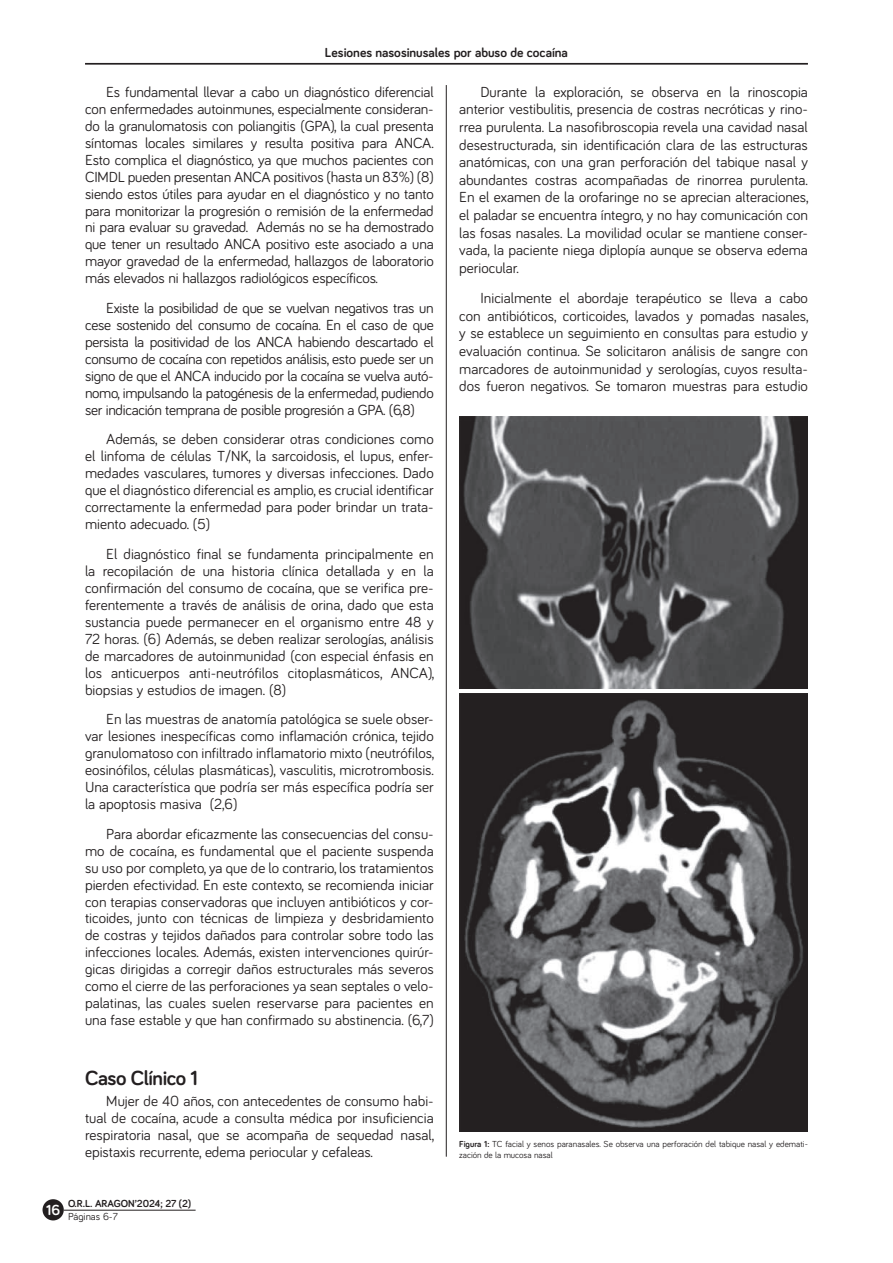
<style>
.page{position:relative;width:893px;height:1263px;background:#fff}
.page>*{position:absolute;margin:0;border:0;box-sizing:border-box;transform-origin:0 0}
.t1{font:700 21px "Bariol";letter-spacing:-.02em;color:#231f20}
.t2{font:15px/17px "Bariol";color:#231f20;text-align:justify}
.t3{font:700 15px "Bariol";color:#fff}
.t4{font:700 13.5px "Bariol";color:#231f20}
.t5{font:700 10.5px "Bariol";color:#231f20}
.t6{font:10.5px "Bariol";color:#231f20}
.t7{font:9px/10.8px "Bariol";color:#231f20}
.s1{font-weight:700}
</style>
<div class="page">
<hr style="left:64px;top:1210px;width:132px;height:1px;background:#231f20">
<div style="left:43px;top:1199px;width:21px;height:21px;background:#231f20;border-radius:50%"></div>
<hr style="left:85px;top:63px;width:723px;height:2px;background:#231f20">
<hr style="left:446px;top:85px;width:1px;height:1072px;background:#231f20">
<img style="left:459px;top:417px;width:349px;height:272px">
<img style="left:459px;top:693px;width:349px;height:438px">
<p class="t4" style="left:325px;top:44px;width:245px">Lesiones nasosinusales por abuso de cocaína</p>
<p class="t2" style="left:85px;top:83px;width:350px;text-indent:21px">Es fundamental llevar a cabo un diagnóstico diferencial con enfermedades autoinmunes, especialmente consideran&shy;do la granulomatosis con poliangitis (GPA), la cual presenta síntomas locales similares y resulta positiva para ANCA.<br>Esto complica el diagnóstico, ya que muchos pacientes con CIMDL pueden presentan ANCA positivos (hasta un 83%) (8) siendo estos útiles para ayudar en el diagnóstico y no tanto para monitorizar la progresión o remisión de la enfermedad ni para evaluar su gravedad. Además no se ha demostrado que tener un resultado ANCA positivo este asociado a una mayor gravedad de la enfermedad, hallazgos de laboratorio más elevados ni hallazgos radiológicos específicos.</p>
<p class="t2" style="left:85px;top:299px;width:350px;text-indent:21px">Existe la posibilidad de que se vuelvan negativos tras un cese sostenido del consumo de cocaína. En el caso de que persista la positividad de los ANCA habiendo descartado el consumo de cocaína con repetidos análisis, esto puede ser un signo de que el ANCA inducido por la cocaína se vuelva autó&shy;nomo, impulsando la patogénesis de la enfermedad, pudiendo ser indicación temprana de posible progresión a GPA. (6,8)</p>
<p class="t2" style="left:85px;top:430px;width:350px;text-indent:21px">Además, se deben considerar otras condiciones como el linfoma de células T/NK, la sarcoidosis, el lupus, enfer&shy;medades vasculares, tumores y diversas infecciones. Dado que el diagnóstico diferencial es amplio, es crucial identificar correctamente la enfermedad para poder brindar un trata&shy;miento adecuado. (5)</p>
<p class="t2" style="left:85px;top:545px;width:351px;text-indent:21px">El diagnóstico final se fundamenta principalmente en la recopilación de una historia clínica detallada y en la confirmación del consumo de cocaína, que se verifica pre&shy;ferentemente a través de análisis de orina, dado que esta sustancia puede permanecer en el organismo entre 48 y 72 horas. (6) Además, se deben realizar serologías, análisis de marcadores de autoinmunidad (con especial énfasis en los anticuerpos anti-neutrófilos citoplasmáticos, ANCA), biopsias y estudios de imagen. (8)</p>
<p class="t2" style="left:85px;top:710px;width:351px;text-indent:21px">En las muestras de anatomía patológica se suele obser&shy;var lesiones inespecíficas como inflamación crónica, tejido granulomatoso con infiltrado inflamatorio mixto (neutrófilos, eosinófilos, células plasmáticas), vasculitis, microtrombosis.<br>Una característica que podría ser más específica podría ser la apoptosis masiva (2,6)</p>
<p class="t2" style="left:85px;top:824px;width:350px;text-indent:21px">Para abordar eficazmente las consecuencias del consu&shy;mo de cocaína, es fundamental que el paciente suspenda su uso por completo, ya que de lo contrario, los tratamientos pierden efectividad. En este contexto, se recomienda iniciar con terapias conservadoras que incluyen antibióticos y cor&shy;ticoides, junto con técnicas de limpieza y desbridamiento de costras y tejidos dañados para controlar sobre todo las infecciones locales. Además, existen intervenciones quirúr&shy;gicas dirigidas a corregir daños estructurales más severos como el cierre de las perforaciones ya sean septales o velo&shy;palatinas, las cuales suelen reservarse para pacientes en una fase estable y que han confirmado su abstinencia. (6,7)</p>
<p class="t2" style="left:459px;top:82px;width:351px;line-height:17.5px;text-indent:21px">Durante la exploración, se observa en la rinoscopia anterior vestibulitis, presencia de costras necróticas y rino&shy;rrea purulenta. La nasofibroscopia revela una cavidad nasal desestructurada, sin identificación clara de las estructuras anatómicas, con una gran perforación del tabique nasal y abundantes costras acompañadas de rinorrea purulenta.<br>En el examen de la orofaringe no se aprecian alteraciones, el paladar se encuentra íntegro, y no hay comunicación con las fosas nasales. La movilidad ocular se mantiene conser&shy;vada, la paciente niega diplopía aunque se observa edema periocular.</p>
<p class="t2" style="left:459px;top:289px;width:351px;line-height:17.5px;text-indent:21px">Inicialmente el abordaje terapéutico se lleva a cabo con antibióticos, corticoides, lavados y pomadas nasales, y se establece un seguimiento en consultas para estudio y evaluación continua. Se solicitaron análisis de sangre con marcadores de autoinmunidad y serologías, cuyos resulta&shy;dos fueron negativos. Se tomaron muestras para estudio</p>
<h1 class="t1" style="left:85px;top:1063px;width:114px">Caso Clínico 1</h1>
<p class="t2" style="left:85px;top:1091px;width:351px;text-indent:21px">Mujer de 40 años, con antecedentes de consumo habi&shy;tual de cocaína, acude a consulta médica por insuficiencia respiratoria nasal, que se acompaña de sequedad nasal, epistaxis recurrente, edema periocular y cefaleas.</p>
<p class="t3" style="left:46px;top:1200px;width:16px">16</p>
<p class="t5" style="left:68px;top:1197px;width:125px">O.R.L. ARAGON’2024; 27 (2)</p>
<p class="t6" style="left:68px;top:1209px;width:51px">Páginas 6-7</p>
<p class="t7" style="left:459px;top:1138px;width:350px"><span class="s1">Figura 1:</span> TC facial y senos paranasales. Se observa una perforación del tabique nasal y edemati&shy;zación de la mucosa nasal</p>
</div>
